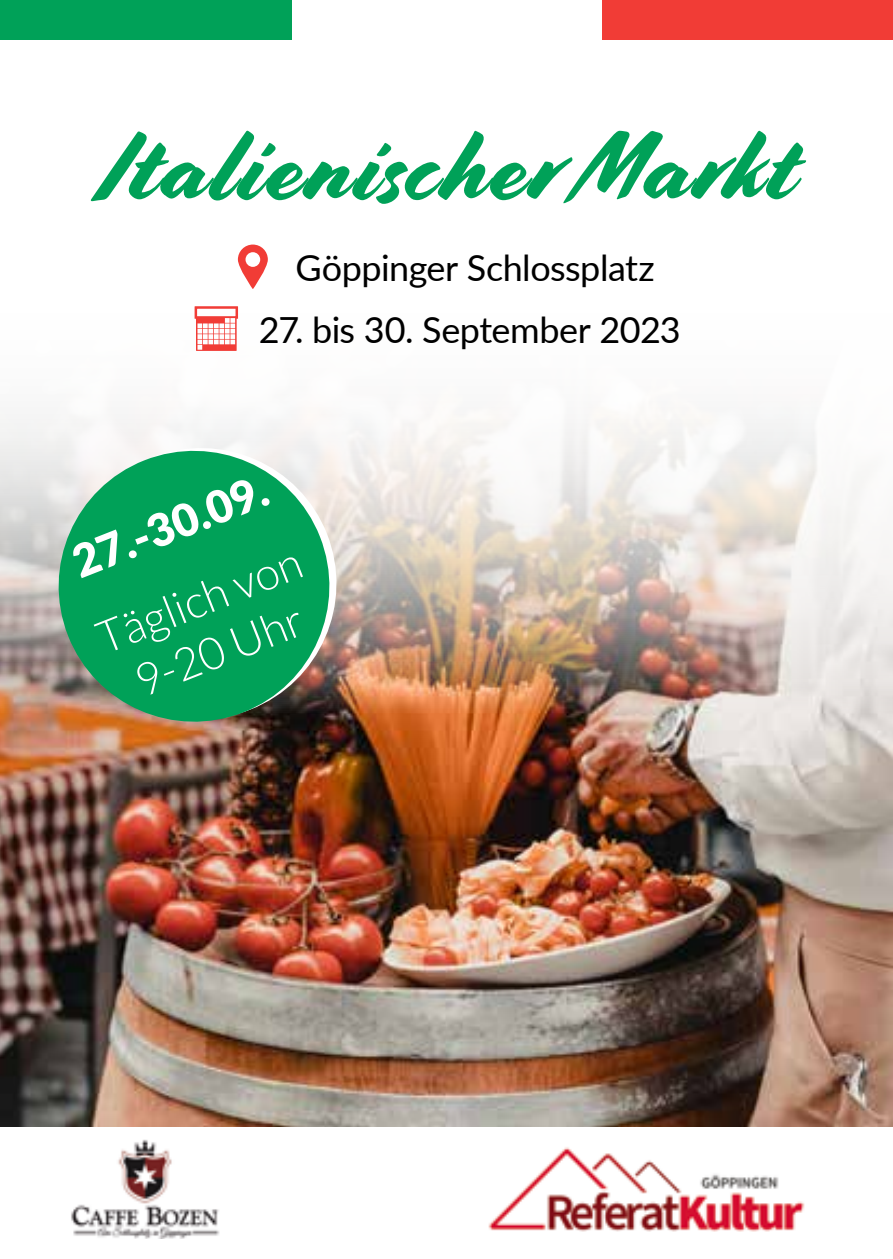
<style>
.page{position:relative;width:893px;height:1259px;background:#fff}
.page>*{position:absolute;margin:0;border:0;box-sizing:border-box;transform-origin:0 0}
.t1{font:96px "Cortado";letter-spacing:.03em;color:#00a158}
.t2{font:300 45px/54px "Lato";color:#fff;text-align:center}
.t3{font:900 45px "Lato";color:#fff}
.t4{font:36px "Lato";letter-spacing:-.015em;color:#000}
</style>
<div class="page">
<div style="left:0;top:0;width:292px;height:40px;background:#00a158"></div>
<div style="left:601px;top:0;width:292px;height:40px;background:#f13c36"></div>
<img style="left:0;top:712px;width:893px;height:414px">
<img style="left:0;top:258px;width:893px;height:454px">
<svg style="left:48px;top:430px;width:306px;height:307px"></svg>
<svg style="left:41px;top:433px;width:306px;height:306px;background:#4aa675"></svg>
<svg style="left:195px;top:306px;width:43px;height:45px"></svg>
<svg style="left:238px;top:244px;width:30px;height:45px"></svg>
<img style="left:488px;top:1147px;width:317px;height:84px">
<img style="left:71px;top:1139px;width:149px;height:99px">
<h1 class="t1" style="left:99px;top:111px;width:696px">Italienischer Markt</h1>
<p class="t4" style="left:295px;top:242px;width:361px">Göppinger Schlossplatz</p>
<p class="t4" style="left:259px;top:304px;width:423px">27. bis 30. September 2023</p>
<p class="t3" style="left:62px;top:531px;width:207px;rotate:-21deg">27.-30.09.</p>
<p class="t2" style="left:89px;top:614px;width:218px;rotate:-21deg">Täglich von<br>9-20 Uhr</p>
</div>
